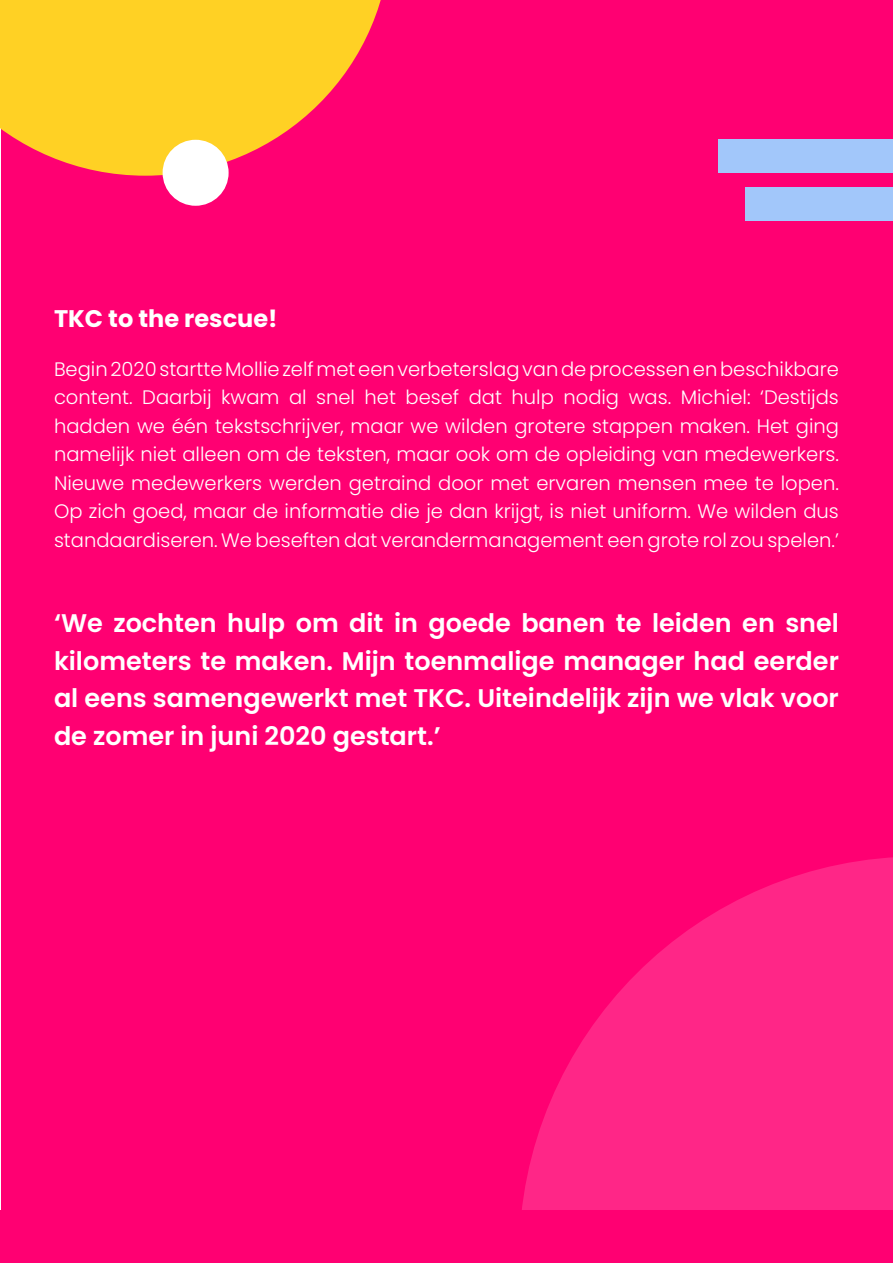
<style>
.page{position:relative;width:893px;height:1263px;background:#fff}
.page>*{position:absolute;margin:0;border:0;box-sizing:border-box;transform-origin:0 0}
.t1{font:600 25.5px/37.5px "Poppins";color:#fff;text-align:justify}
.t2{font:700 24px "Poppins";color:#fff}
.t3{font:300 19.5px/28.5px "Poppins";color:#fff;text-align:justify}
</style>
<div class="page">
<div style="left:2px;top:0;width:891px;height:1261px;background:#ff0072"></div>
<svg style="left:0;top:0;width:381px;height:176px;fill:#ffd124"></svg>
<svg style="left:522px;top:857px;width:371px;height:353px;fill:#ff2687"></svg>
<div style="left:0;top:1210px;width:893px;height:53px;background:#ff0072"></div>
<div style="left:746px;top:188px;width:147px;height:33px;background:#a2c7fa"></div>
<div style="left:719px;top:140px;width:174px;height:33px;background:#a2c7fa"></div>
<div style="left:163px;top:140px;width:66px;height:66px;background:#fff;border-radius:50%"></div>
<p class="t2" style="left:54px;top:304px;width:225px">TKC to the rescue!</p>
<p class="t3" style="left:54px;top:355px;width:786px">Begin 2020 startte Mollie zelf met een verbeterslag van de processen en beschikbare content. Daarbij kwam al snel het besef dat hulp nodig was. Michiel: ‘Destijds hadden we één tekstschrijver, maar we wilden grotere stappen maken. Het ging namelijk niet alleen om de teksten, maar ook om de opleiding van medewerkers.<br>Nieuwe medewerkers werden getraind door met ervaren mensen mee te lopen.<br>Op zich goed, maar de informatie die je dan krijgt, is niet uniform. We wilden dus standaardiseren. We beseften dat verandermanagement een grote rol zou spelen.’</p>
<p class="t1" style="left:54px;top:605px;width:786px">‘We zochten hulp om dit in goede banen te leiden en snel kilometers te maken. Mijn toenmalige manager had eerder al eens samengewerkt met TKC. Uiteindelijk zijn we vlak voor de zomer in juni 2020 gestart.’</p>
</div>
